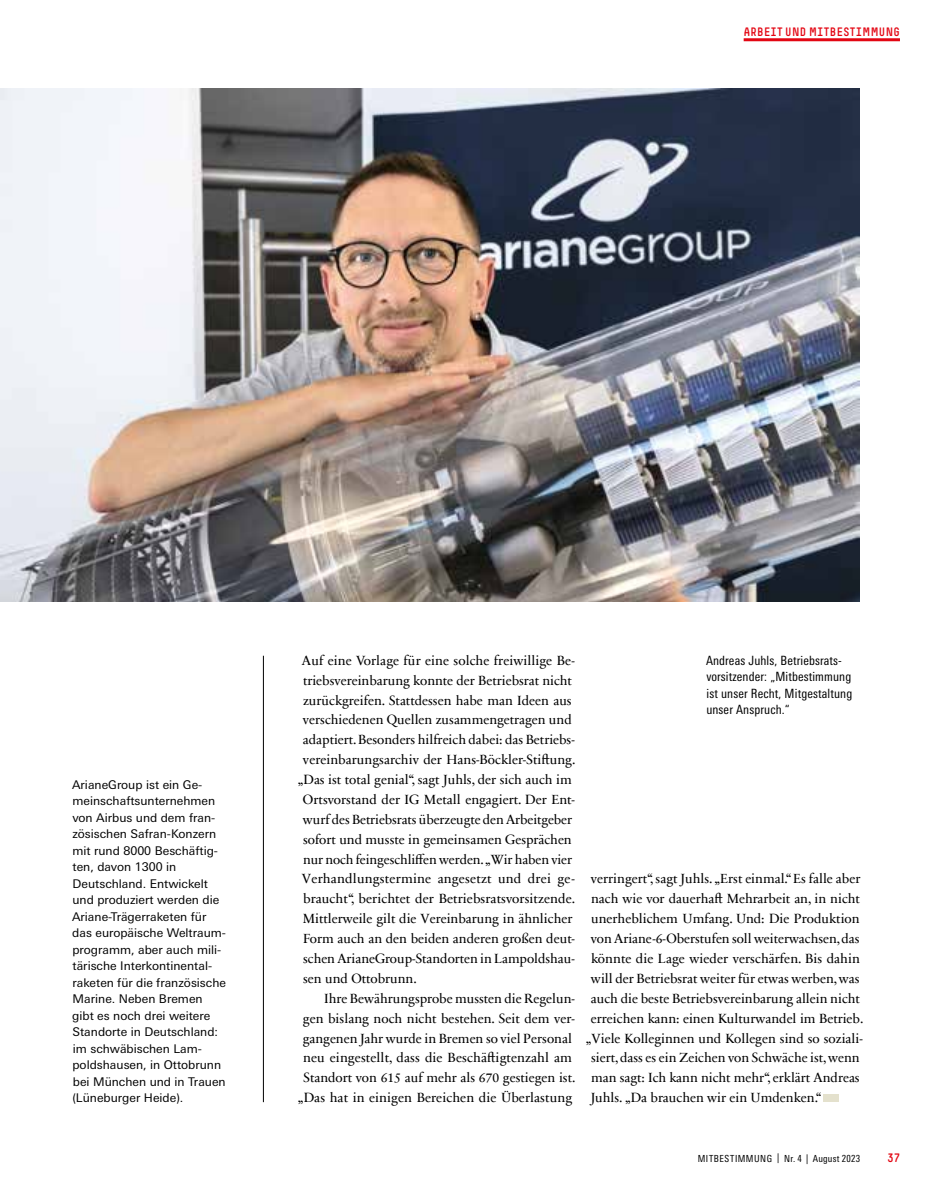
<style>
.page{position:relative;width:936px;height:1191px;background:#fff}
.page>*{position:absolute;margin:0;border:0;box-sizing:border-box;transform-origin:0 0}
.t1{font:13.5px "Sabon Next Com";color:#000}
.t2{font:condensed 12.75px/16.5px "Univers Next Pro";letter-spacing:.01em;color:#000}
.t3{font:12px/16.5px "Univers Next Pro";color:#000}
.t4{font:12px "Simple HBS";color:#e30613}
.t5{font:condensed 9.75px "Univers Next Pro";letter-spacing:.045em;color:#000}
</style>
<div class="page">
<img style="left:0;top:88px;width:859px;height:513px">
<div style="left:823px;top:1094px;width:15px;height:8px;background:#e4e1cd"></div>
<hr style="left:263px;top:655px;width:1px;height:447px;background:#000">
<hr style="left:743px;top:38px;width:156px;height:3px;background:#e30613">
<p class="t4" style="left:743px;top:25px;width:15px">ARBEIT</p>
<p class="t4" style="left:785px;top:25px;width:8px">UND</p>
<p class="t4" style="left:809px;top:25px;width:17px">MITBESTIMMUNG</p>
<p class="t3" style="left:72px;top:776px;width:155px">ArianeGroup ist ein Ge&shy;meinschaftsunternehmen von Airbus und dem fran&shy;zösischen Safran-Konzern mit rund 8000 Beschäftig&shy;ten, davon 1300 in<br>Deutschland. Entwickelt und produziert werden die<br>Ariane-Trägerraketen für das europäische Weltraum&shy;programm, aber auch mili&shy;tärische Interkontinental&shy;raketen für die französische<br>Marine. Neben Bremen gibt es noch drei weitere<br>Standorte in Deutschland: im schwäbischen Lam&shy;poldshausen, in Ottobrunn bei München und in Trauen (Lüneburger Heide).</p>
<p class="t1" style="left:302px;top:649px;width:274px">Auf eine Vorlage für eine solche freiwillige Be-</p>
<p class="t1" style="left:303px;top:669px;width:270px">triebsvereinbarung konnte der Betriebsrat nicht</p>
<p class="t1" style="left:303px;top:689px;width:270px">zurückgreifen. Stattdessen habe man Ideen aus</p>
<p class="t1" style="left:303px;top:709px;width:270px">verschiedenen Quellen zusammengetragen und</p>
<p class="t1" style="left:303px;top:729px;width:273px">adaptiert. Besonders hilfreich dabei: das Betriebs-</p>
<p class="t1" style="left:303px;top:749px;width:274px">vereinbarungsarchiv der Hans-Böckler-Stiftung.</p>
<p class="t1" style="left:298px;top:769px;width:275px">„Das ist total genial“, sagt Juhls, der sich auch im</p>
<p class="t1" style="left:303px;top:789px;width:273px">Ortsvorstand der IG Metall engagiert. Der Ent-</p>
<p class="t1" style="left:303px;top:808px;width:270px">wurf des Betriebsrats überzeugte den Arbeitgeber</p>
<p class="t1" style="left:303px;top:828px;width:270px">sofort und musste in gemeinsamen Gesprächen</p>
<p class="t1" style="left:303px;top:848px;width:270px">nur noch feingeschliffen werden. „Wir haben vier</p>
<p class="t1" style="left:302px;top:868px;width:274px">Verhandlungstermine angesetzt und drei ge-</p>
<p class="t1" style="left:303px;top:888px;width:274px">braucht“, berichtet der Betriebsratsvorsitzende.</p>
<p class="t1" style="left:303px;top:908px;width:271px">Mittlerweile gilt die Vereinbarung in ähnlicher</p>
<p class="t1" style="left:303px;top:928px;width:273px">Form auch an den beiden anderen großen deut-</p>
<p class="t1" style="left:303px;top:948px;width:273px">schen ArianeGroup-Standorten in Lampoldshau-</p>
<p class="t1" style="left:303px;top:967px;width:115px">sen und Ottobrunn.</p>
<p class="t1" style="left:324px;top:987px;width:252px">Ihre Bewährungsprobe mussten die Regelun-</p>
<p class="t1" style="left:303px;top:1007px;width:273px">gen bislang noch nicht bestehen. Seit dem ver-</p>
<p class="t1" style="left:303px;top:1027px;width:270px">gangenen Jahr wurde in Bremen so viel Personal</p>
<p class="t1" style="left:303px;top:1047px;width:270px">neu eingestellt, dass die Beschäftigtenzahl am</p>
<p class="t1" style="left:303px;top:1067px;width:274px">Standort von 615 auf mehr als 670 gestiegen ist.</p>
<p class="t1" style="left:298px;top:1087px;width:276px">„Das hat in einigen Bereichen die Überlastung</p>
<p class="t2" style="left:706px;top:652px;width:148px">Andreas Juhls, Betriebsrats&shy;vorsitzender: „Mitbestimmung ist unser Recht, Mitgestaltung unser Anspruch.“</p>
<p class="t1" style="left:591px;top:868px;width:271px">verringert“, sagt Juhls. „Erst einmal.“ Es falle aber</p>
<p class="t1" style="left:591px;top:888px;width:270px">nach wie vor dauerhaft Mehrarbeit an, in nicht</p>
<p class="t1" style="left:591px;top:908px;width:270px">unerheblichem Umfang. Und: Die Produktion</p>
<p class="t1" style="left:591px;top:928px;width:270px">von Ariane-6-Oberstufen soll weiterwachsen, das</p>
<p class="t1" style="left:591px;top:948px;width:270px">könnte die Lage wieder verschärfen. Bis dahin</p>
<p class="t1" style="left:591px;top:967px;width:270px">will der Betriebsrat weiter für etwas werben, was</p>
<p class="t1" style="left:591px;top:987px;width:270px">auch die beste Betriebsvereinbarung allein nicht</p>
<p class="t1" style="left:591px;top:1007px;width:274px">erreichen kann: einen Kulturwandel im Betrieb.</p>
<p class="t1" style="left:585px;top:1027px;width:278px">„Viele Kolleginnen und Kollegen sind so soziali-</p>
<p class="t1" style="left:591px;top:1047px;width:270px">siert, dass es ein Zeichen von Schwäche ist, wenn</p>
<p class="t1" style="left:591px;top:1067px;width:270px">man sagt: Ich kann nicht mehr“, erklärt Andreas</p>
<p class="t1" style="left:590px;top:1087px;width:232px">Juhls. „Da brauchen wir ein Umdenken.“</p>
<p class="t5" style="left:697px;top:1152px;width:164px">MITBESTIMMUNG | Nr. 4 | August 2023</p>
<p class="t4" style="left:887px;top:1150px;width:14px">37</p>
</div>
